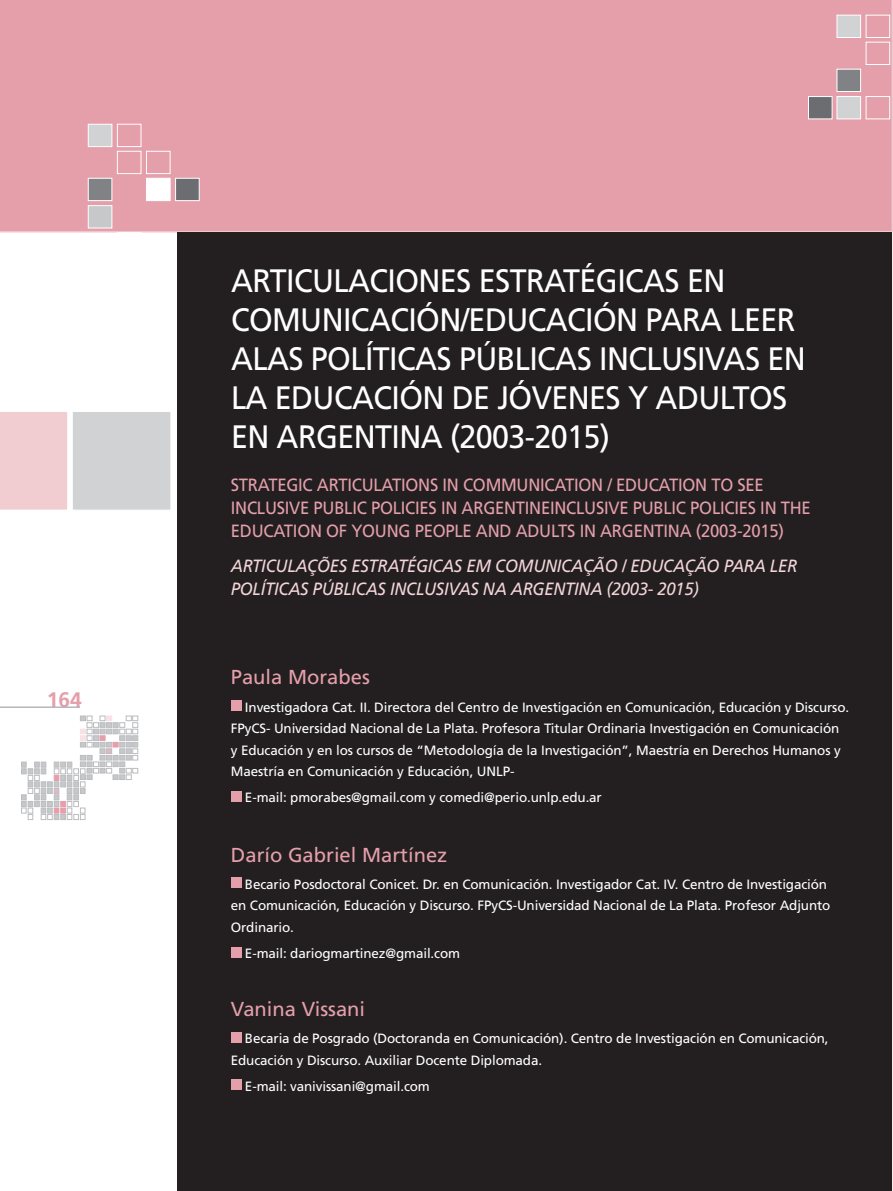
<style>
.page{position:relative;width:893px;height:1191px;background:#fff}
.page>*{position:absolute;margin:0;border:0;box-sizing:border-box;transform-origin:0 0}
.t1{font:32.4px/38.8px "Frutiger";letter-spacing:-.02em;color:#fff;scale:.94 1}
.t2{font:700 21px "Frutiger";color:#e49fab}
.t3{font:20.25px "Frutiger";color:#e49fab}
.t4{font:17.7px/23.1px "Frutiger";letter-spacing:-.015em;color:#e49fab;scale:.94 1}
.t5{font:italic 17.7px/23.1px "Frutiger";letter-spacing:-.015em;color:#f3d5d9;scale:.94 1}
.t6{font:13.5px/21.6px "Frutiger";letter-spacing:-.01em;color:#fff}
</style>
<div class="page">
<svg style="left:21px;top:716px;width:117px;height:103px"></svg>
<hr style="left:0;top:707px;width:80px;height:1px;background:#b2b3b7">
<div style="left:0;top:0;width:893px;height:232px;background:#e49fab"></div>
<div style="left:88px;top:178px;width:24px;height:23px;background:#808285;border:1px solid #fff"></div>
<div style="left:146px;top:178px;width:24px;height:23px;background:#fff"></div>
<div style="left:175px;top:178px;width:24px;height:23px;background:#6c6d70;border:1px solid #fff"></div>
<div style="left:117px;top:151px;width:24px;height:23px;border:1px solid #fff"></div>
<div style="left:146px;top:151px;width:24px;height:23px;border:1px solid #fff"></div>
<div style="left:88px;top:124px;width:24px;height:23px;background:#d1d2d4;border:1px solid #fff"></div>
<div style="left:117px;top:124px;width:24px;height:23px;border:1px solid #fff"></div>
<div style="left:88px;top:205px;width:24px;height:23px;background:#c7c8ca;border:1px solid #fff"></div>
<div style="left:837px;top:69px;width:24px;height:23px;background:#808285;border:1px solid #fff"></div>
<div style="left:866px;top:42px;width:24px;height:23px;border:1px solid #fff"></div>
<div style="left:837px;top:15px;width:24px;height:23px;background:#d1d2d4;border:1px solid #fff"></div>
<div style="left:866px;top:15px;width:24px;height:23px;border:1px solid #fff"></div>
<div style="left:837px;top:96px;width:24px;height:23px;background:#d1d2d4;border:1px solid #fff"></div>
<div style="left:866px;top:96px;width:24px;height:23px;border:1px solid #fff"></div>
<div style="left:808px;top:96px;width:24px;height:23px;background:#6c6d70;border:1px solid #fff"></div>
<div style="left:177px;top:232px;width:716px;height:959px;background:#231f20"></div>
<div style="left:72px;top:411px;width:99px;height:99px;background:#d1d2d4;border:1px solid #fff"></div>
<div style="left:0;top:412px;width:67px;height:98px;background:#f1cdd1"></div>
<div style="left:231px;top:700px;width:10px;height:10px;background:#e49fab"></div>
<div style="left:231px;top:791px;width:10px;height:10px;background:#e49fab"></div>
<div style="left:231px;top:877px;width:10px;height:11px;background:#e49fab"></div>
<div style="left:231px;top:947px;width:10px;height:10px;background:#e49fab"></div>
<div style="left:231px;top:1032px;width:10px;height:10px;background:#e49fab"></div>
<div style="left:231px;top:1079px;width:10px;height:11px;background:#e49fab"></div>
<h2 class="t2" style="left:47px;top:687px;width:37px">164</h2>
<h1 class="t1" style="left:231px;top:262px;width:613px">ARTICULACIONES ESTRATÉGICAS EN COMUNICACIÓN/EDUCACIÓN PARA LEER ALAS POLÍTICAS PÚBLICAS INCLUSIVAS EN LA EDUCACIÓN DE JÓVENES Y ADULTOS EN ARGENTINA (2003-2015)</h1>
<h3 class="t4" style="left:231px;top:473px;width:618px">STRATEGIC ARTICULATIONS IN COMMUNICATION / EDUCATION TO SEE<br>INCLUSIVE PUBLIC POLICIES IN ARGENTINEINCLUSIVE PUBLIC POLICIES IN THE<br>EDUCATION OF YOUNG PEOPLE AND ADULTS IN ARGENTINA (2003-2015)</h3>
<h3 class="t5" style="left:231px;top:554px;width:604px">ARTICULAÇÕES ESTRATÉGICAS EM COMUNICAÇÃO / EDUCAÇÃO PARA LER<br>POLÍTICAS PÚBLICAS INCLUSIVAS NA ARGENTINA (2003- 2015)</h3>
<h3 class="t3" style="left:231px;top:665px;width:141px">Paula Morabes</h3>
<p class="t6" style="left:231px;top:696px;width:620px;text-indent:14px">Investigadora Cat. II. Directora del Centro de Investigación en Comunicación, Educación y Discurso.<br>FPyCS- Universidad Nacional de La Plata. Profesora Titular Ordinaria Investigación en Comunicación y Educación y en los cursos de “Metodología de la Investigación”, Maestría en Derechos Humanos y Maestría en Comunicación y Educación, UNLP-</p>
<p class="t6" style="left:245px;top:787px;width:358px">E-mail: pmorabes@gmail.com y comedi@perio.unlp.edu.ar</p>
<h3 class="t3" style="left:231px;top:842px;width:218px">Darío Gabriel Martínez</h3>
<p class="t6" style="left:231px;top:873px;width:601px;text-indent:14px">Becario Posdoctoral Conicet. Dr. en Comunicación. Investigador Cat. IV. Centro de Investigación en Comunicación, Educación y Discurso. FPyCS-Universidad Nacional de La Plata. Profesor Adjunto<br>Ordinario.</p>
<p class="t6" style="left:245px;top:942px;width:217px">E-mail: dariogmartinez@gmail.com</p>
<h3 class="t3" style="left:231px;top:997px;width:136px">Vanina Vissani</h3>
<p class="t6" style="left:231px;top:1027px;width:599px;text-indent:14px">Becaria de Posgrado (Doctoranda en Comunicación). Centro de Investigación en Comunicación,<br>Educación y Discurso. Auxiliar Docente Diplomada.</p>
<p class="t6" style="left:245px;top:1075px;width:186px">E-mail: vanivissani@gmail.com</p>
</div>
